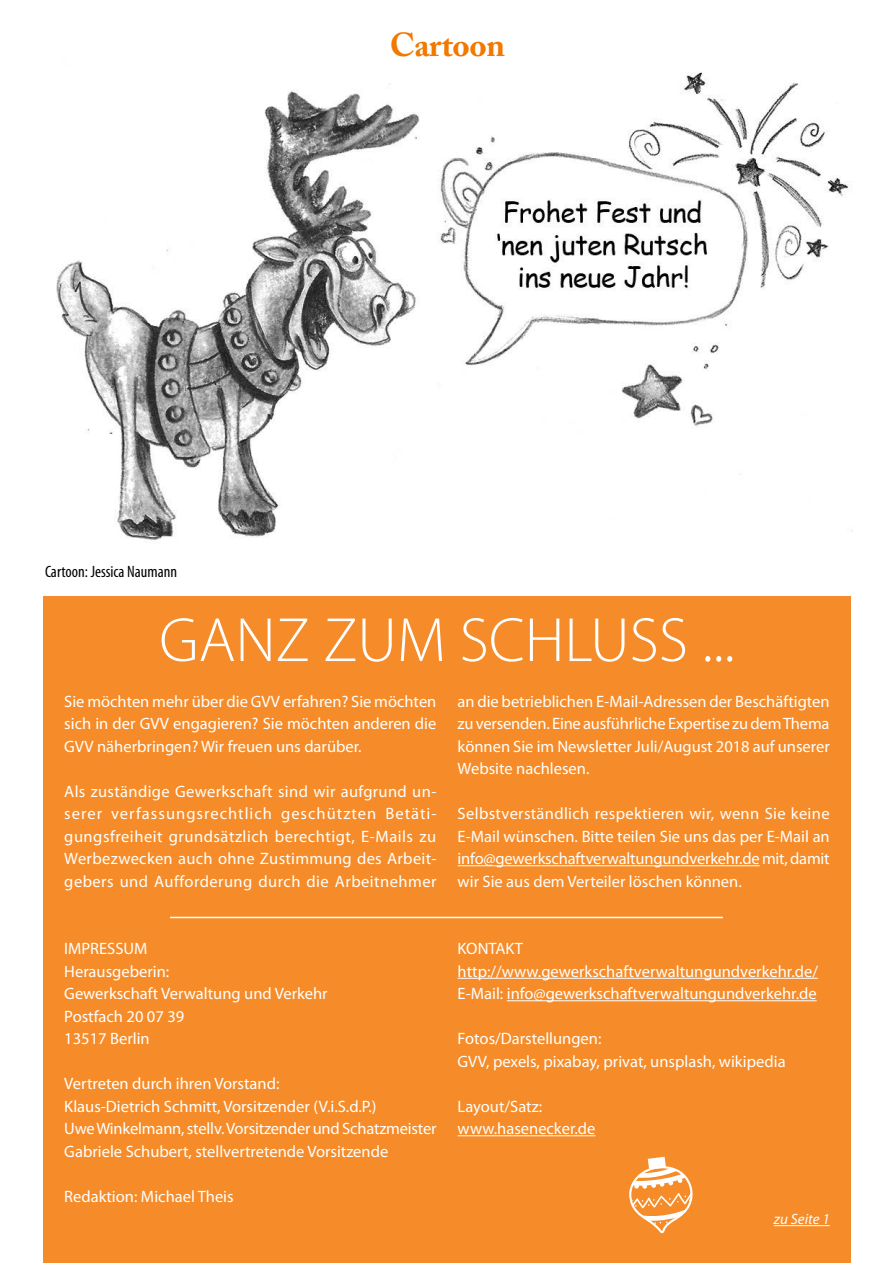
<style>
.page{position:relative;width:893px;height:1263px;background:#fff}
.page>*{position:absolute;margin:0;border:0;box-sizing:border-box;transform-origin:0 0}
.H1_UE_ganz_zum_schlu{font:300 63px "Myriad Pro";color:#fff}
.H1-UE_22pt_orange{font:700 33px "Adobe Caslon Pro";letter-spacing:-.01em;color:#f17900}
.fliestext_weiß{font:16.5px/22.5px "Myriad Pro";color:#fff;text-align:justify}
.bildunterschrift{font:condensed 16.5px "Myriad Pro";color:#000}
.Impressum_Kontakt{font:16.5px "Myriad Pro";color:#fff}
.textanker_zurueck_we{font:italic 15px "Myriad Pro";color:#fff}
</style>
<div class="page">
<div style="left:43px;top:597px;width:808px;height:666px;background:#f58c29"></div>
<hr style="left:458px;top:865px;width:302px;height:1px;background:#fff">
<hr style="left:458px;top:978px;width:360px;height:1px;background:#fff">
<hr style="left:507px;top:1000px;width:310px;height:1px;background:#fff">
<hr style="left:458px;top:1135px;width:137px;height:1px;background:#fff">
<hr style="left:774px;top:1225px;width:56px;height:1px;background:#fff">
<hr style="left:170px;top:917px;width:553px;height:1px;background:#fff">
<img style="left:56px;top:72px;width:797px;height:468px">
<svg style="left:629px;top:1157px;width:63px;height:76px"></svg>
<p class="bildunterschrift" style="left:45px;top:561px;width:134px">Cartoon: Jessica Naumann</p>
<h1 class="H1-UE_22pt_orange" style="left:390px;top:25px;width:117px">Cartoon</h1>
<h1 class="H1_UE_ganz_zum_schlu" style="left:159px;top:605px;width:577px">GANZ ZUM SCHLUSS ...</h1>
<p class="fliestext_weiß" style="left:64px;top:689px;width:374px">Sie möchten mehr über die GVV erfahren? Sie möchten sich in der GVV engagieren? Sie möchten anderen die GVV näherbringen? Wir freuen uns darüber.</p>
<p class="fliestext_weiß" style="left:64px;top:779px;width:374px">Als zuständige Gewerkschaft sind wir aufgrund un&shy;serer verfassungsrechtlich geschützten Betäti&shy;gungsfreiheit grundsätzlich berechtigt, E-Mails zu Werbezwecken auch ohne Zustimmung des Arbeit&shy;gebers und Aufforderung durch die Arbeitnehmer</p>
<p class="fliestext_weiß" style="left:458px;top:689px;width:374px">an die betrieblichen E-Mail-Adressen der Beschäftigten zu versenden. Eine ausführliche Expertise zu dem Thema können Sie im Newsletter Juli/August 2018 auf unserer Website nachlesen.</p>
<p class="fliestext_weiß" style="left:458px;top:802px;width:374px">Selbstverständlich respektieren wir, wenn Sie keine E-Mail wünschen. Bitte teilen Sie uns das per E-Mail an info@gewerkschaftverwaltungundverkehr.de mit, damit wir Sie aus dem Verteiler löschen können.</p>
<h1 class="Impressum_Kontakt" style="left:64px;top:938px;width:85px">IMPRESSUM</h1>
<p class="fliestext_weiß" style="left:64px;top:959px;width:106px">Herausgeberin:</p>
<p class="fliestext_weiß" style="left:64px;top:982px;width:265px">Gewerkschaft Verwaltung und Verkehr</p>
<p class="fliestext_weiß" style="left:64px;top:1004px;width:122px">Postfach 20 07 39</p>
<p class="fliestext_weiß" style="left:64px;top:1027px;width:87px">13517 Berlin</p>
<p class="fliestext_weiß" style="left:64px;top:1072px;width:217px">Vertreten durch ihren Vorstand:</p>
<p class="fliestext_weiß" style="left:64px;top:1094px;width:314px">Klaus-Dietrich Schmitt, Vorsitzender (V.i.S.d.P.)</p>
<p class="fliestext_weiß" style="left:64px;top:1117px;width:374px">Uwe Winkelmann, stellv. Vorsitzender und Schatzmeister</p>
<p class="fliestext_weiß" style="left:64px;top:1139px;width:325px">Gabriele Schubert, stellvertretende Vorsitzende</p>
<p class="fliestext_weiß" style="left:64px;top:1184px;width:171px">Redaktion: Michael Theis</p>
<h1 class="Impressum_Kontakt" style="left:458px;top:938px;width:67px">KONTAKT</h1>
<p class="fliestext_weiß" style="left:458px;top:959px;width:362px">http://www.gewerkschaftverwaltungundverkehr.de/</p>
<p class="fliestext_weiß" style="left:458px;top:982px;width:361px">E-Mail: info@gewerkschaftverwaltungundverkehr.de</p>
<p class="fliestext_weiß" style="left:458px;top:1027px;width:145px">Fotos/Darstellungen:</p>
<p class="fliestext_weiß" style="left:458px;top:1049px;width:329px">GVV, pexels, pixabay, privat, unsplash, wikipedia</p>
<p class="fliestext_weiß" style="left:458px;top:1094px;width:86px">Layout/Satz:</p>
<p class="fliestext_weiß" style="left:458px;top:1117px;width:139px">www.hasenecker.de</p>
<p class="textanker_zurueck_we" style="left:774px;top:1210px;width:57px">zu Seite 1</p>
</div>
